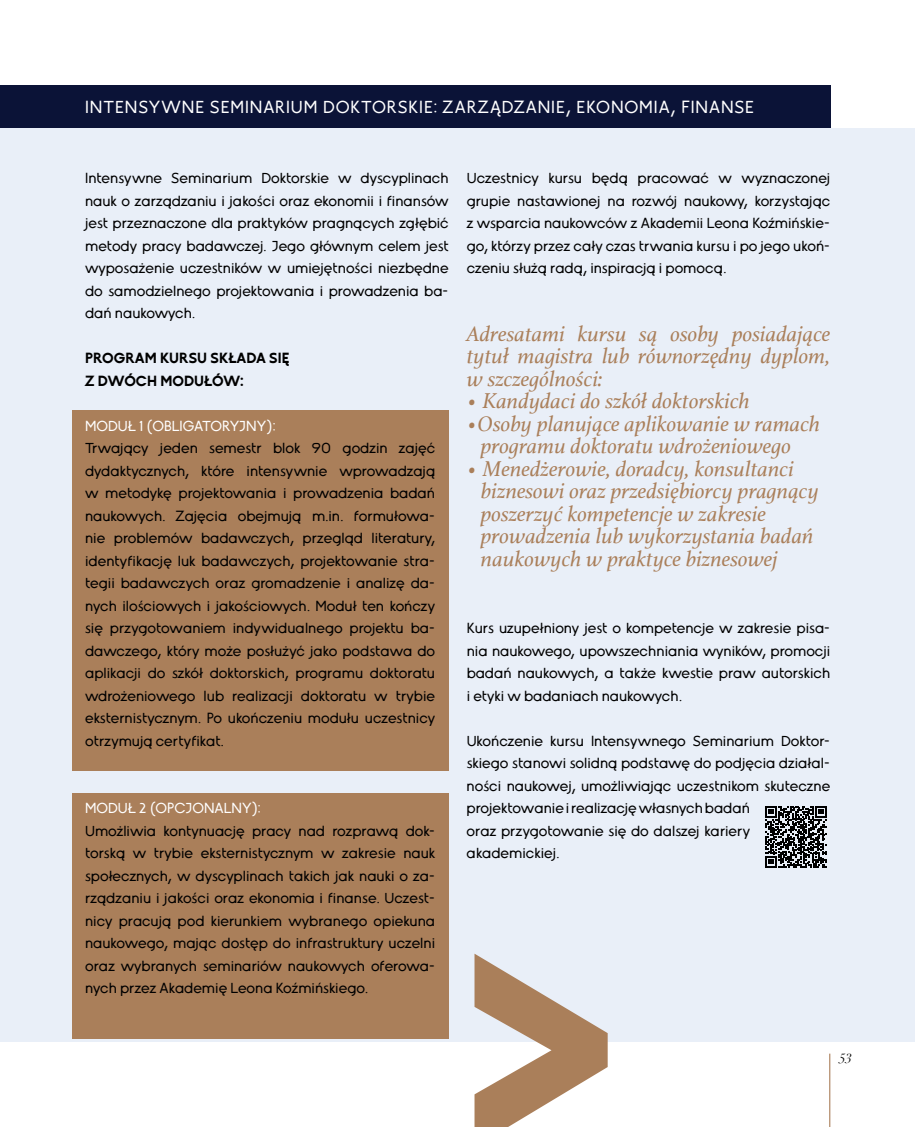
<style>
.page{position:relative;width:915px;height:1127px;background:#fff}
.page>*{position:absolute;margin:0;border:0;box-sizing:border-box;transform-origin:0 0}
.t1{font:italic 22.5px/22.5px "Athelas";color:#aa7f5a}
.t2{font:18px "Kozminski U";letter-spacing:.05em;color:#fff}
.t3{font:15px/22.5px "Kozminski U";color:#000;text-align:justify}
.t4{font:15px "Kozminski U";color:#fff}
.t5{font:700 15px/22.5px "Kozminski U";color:#000}
.t6{font:italic 13.5px "Didot";color:#000}
</style>
<div class="page">
<hr style="left:828px;top:1053px;width:2px;height:74px;background:#aa7f5a">
<div style="left:0;top:129px;width:914px;height:913px;background:#e9eff8"></div>
<div style="left:72px;top:410px;width:376px;height:361px;background:#aa7f5a"></div>
<div style="left:72px;top:793px;width:376px;height:246px;background:#aa7f5a"></div>
<div style="left:0;top:85px;width:830px;height:43px;background:#0b1337"></div>
<svg style="left:765px;top:806px;width:61px;height:61px"></svg>
<svg style="left:474px;top:953px;width:133px;height:174px"></svg>
<p class="t2" style="left:85px;top:96px;width:670px">INTENSYWNE SEMINARIUM DOKTORSKIE: ZARZĄDZANIE, EKONOMIA, FINANSE</p>
<p class="t3" style="left:85px;top:167px;width:365px">Intensywne Seminarium Doktorskie w dyscyplinach nauk o zarządzaniu i jakości oraz ekonomii i finansów jest przeznaczone dla praktyków pragnących zgłębić metody pracy badawczej. Jego głównym celem jest wyposażenie uczestników w umiejętności niezbędne do samodzielnego projektowania i prowadzenia ba&shy;dań naukowych.</p>
<p class="t5" style="left:85px;top:347px;width:206px">PROGRAM KURSU SKŁADA SIĘ<br>Z DWÓCH MODUŁÓW:</p>
<p class="t4" style="left:85px;top:416px;width:192px">MODUŁ 1 (OBLIGATORYJNY):</p>
<p class="t3" style="left:85px;top:437px;width:351px">Trwający jeden semestr blok 90 godzin zajęć dydaktycznych, które intensywnie wprowadzają w metodykę projektowania i prowadzenia badań naukowych. Zajęcia obejmują m.in. formułowa&shy;nie problemów badawczych, przegląd literatury, identyfikację luk badawczych, projektowanie stra&shy;tegii badawczych oraz gromadzenie i analizę da&shy;nych ilościowych i jakościowych. Moduł ten kończy się przygotowaniem indywidualnego projektu ba&shy;dawczego, który może posłużyć jako podstawa do aplikacji do szkół doktorskich, programu doktoratu wdrożeniowego lub realizacji doktoratu w trybie eksternistycznym. Po ukończeniu modułu uczestnicy otrzymują certyfikat.</p>
<p class="t4" style="left:85px;top:799px;width:177px">MODUŁ 2 (OPCJONALNY):</p>
<p class="t3" style="left:85px;top:819px;width:351px">Umożliwia kontynuację pracy nad rozprawą dok&shy;torską w trybie eksternistycznym w zakresie nauk społecznych, w dyscyplinach takich jak nauki o za&shy;rządzaniu i jakości oraz ekonomia i finanse. Uczest&shy;nicy pracują pod kierunkiem wybranego opiekuna naukowego, mając dostęp do infrastruktury uczelni oraz wybranych seminariów naukowych oferowa&shy;nych przez Akademię Leona Koźmińskiego.</p>
<p class="t3" style="left:466px;top:167px;width:365px">Uczestnicy kursu będą pracować w wyznaczonej grupie nastawionej na rozwój naukowy, korzystając z wsparcia naukowców z Akademii Leona Koźmińskie&shy;go, którzy przez cały czas trwania kursu i po jego ukoń&shy;czeniu służą radą, inspiracją i pomocą.</p>
<h1 class="t1" style="left:466px;top:322px;width:365px;text-align:justify">Adresatami kursu są osoby posiadające tytuł magistra lub równorzędny dyplom, w szczególności:</h1>
<h1 class="t1" style="left:466px;top:389px;width:285px">• Kandydaci do szkół doktorskich</h1>
<h1 class="t1" style="left:480px;top:412px;width:341px;text-indent:-14px">•Osoby planujące aplikowanie w ramach programu doktoratu wdrożeniowego</h1>
<h1 class="t1" style="left:480px;top:457px;width:340px;text-indent:-14px">• Menedżerowie, doradcy, konsultanci biznesowi oraz przedsiębiorcy pragnący poszerzyć kompetencje w zakresie prowadzenia lub wykorzystania badań naukowych w praktyce biznesowej</h1>
<p class="t3" style="left:466px;top:617px;width:365px">Kurs uzupełniony jest o kompetencje w zakresie pisa&shy;nia naukowego, upowszechniania wyników, promocji badań naukowych, a także kwestie praw autorskich i etyki w badaniach naukowych.</p>
<p class="t3" style="left:466px;top:729px;width:365px;text-align:left">Ukończenie kursu Intensywnego Seminarium Doktor&shy;skiego stanowi solidną podstawę do podjęcia działal&shy;ności naukowej, umożliwiając uczestnikom skuteczne projektowanieirealizacjęwłasnychbadań<br>oraz przygotowanie się do dalszej kariery akademickiej.</p>
<p class="t6" style="left:838px;top:1050px;width:15px">53</p>
</div>
